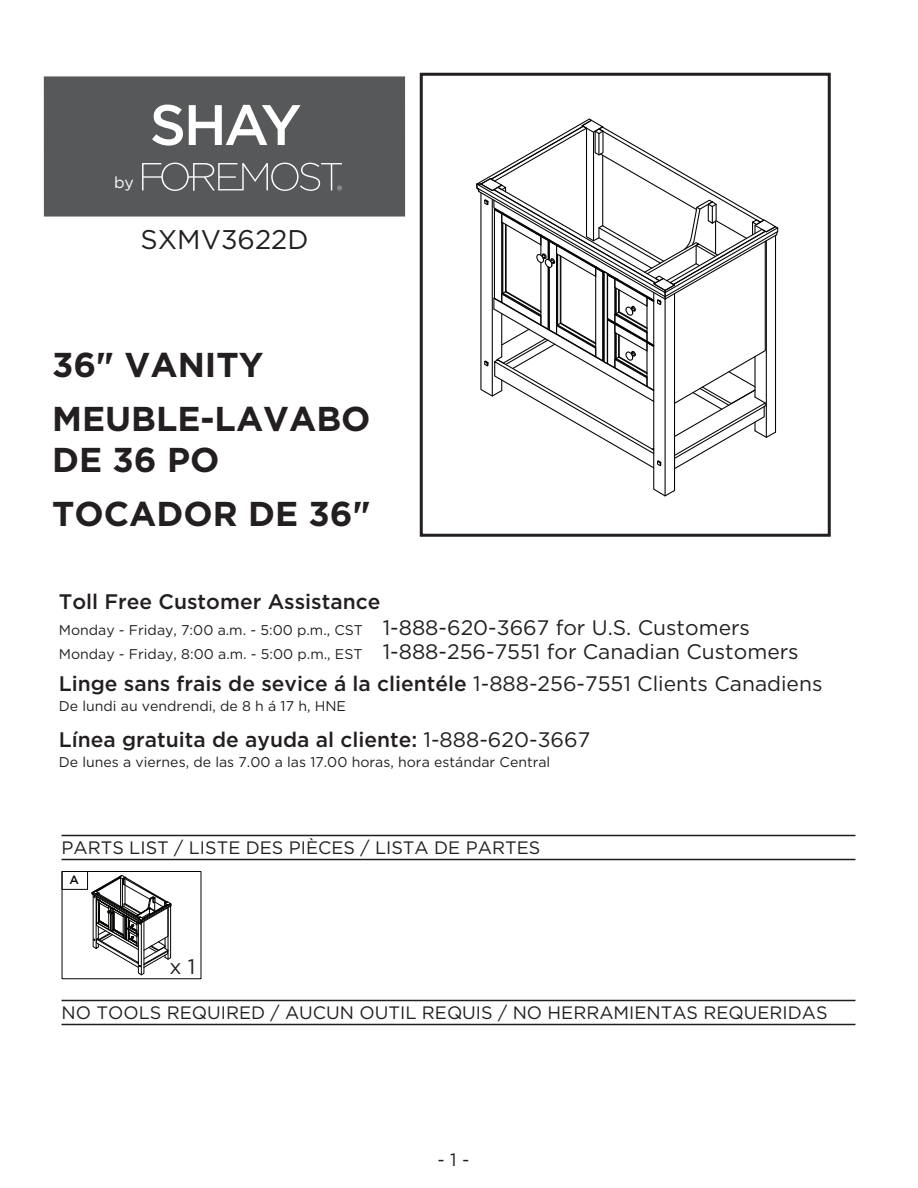
<style>
.page{position:relative;width:918px;height:1188px;background:#fff}
.page>*{position:absolute;margin:0;border:0;box-sizing:border-box;transform-origin:0 0}
.t1{font:500 57px "Gotham";color:#fff}
.t2{font:700 34.5px/53.4px "Gotham";color:#231f20}
.t3{font:27px "Gotham";color:#231f20}
.t4{font:500 21px "Gotham";color:#231f20}
.t5{font:21px "Gotham";color:#231f20}
.t6{font:18px "Gotham";color:#231f20}
.t7{font:15.9px "Gotham";color:#fff}
.t8{font:14.1px/23.4px "Gotham";color:#231f20}
.t9{font:500 12px "Gotham";color:#050604}
.s1{font-size:21px}
.s2{font-weight:400}
</style>
<div class="page">
<div style="left:44px;top:76px;width:361px;height:141px;background:#57585a"></div>
<div style="left:420px;top:73px;width:411px;height:464px;border:3px solid #231f20"></div>
<div style="left:62px;top:871px;width:26px;height:19px;border:1px solid #050604"></div>
<hr style="left:62px;top:835px;width:794px;height:1px;background:#201e1e">
<hr style="left:62px;top:859px;width:794px;height:1px;background:#201e1e">
<hr style="left:62px;top:1000px;width:794px;height:1px;background:#201e1e">
<hr style="left:62px;top:1024px;width:794px;height:1px;background:#201e1e">
<svg style="left:142px;top:163px;width:200px;height:28px"></svg>
<svg style="left:476px;top:118px;width:303px;height:379px"></svg>
<svg style="left:91px;top:875px;width:81px;height:101px"></svg>
<p class="t7" style="left:114px;top:172px;width:21px">by</p>
<h1 class="t1" style="left:150px;top:88px;width:154px">SHAY</h1>
<h3 class="t3" style="left:140px;top:222px;width:170px">SXMV3622D</h3>
<h2 class="t2" style="left:52px;top:338px;width:320px">36" VANITY<br>MEUBLE-LAVABO</h2>
<h2 class="t2" style="left:52px;top:433px;width:320px">DE 36 PO<br>TOCADOR DE 36"</h2>
<h3 class="t4" style="left:59px;top:588px;width:323px">Toll Free Customer Assistance</h3>
<p class="t8" style="left:59px;top:618px;width:741px">Monday - Friday, 7:00 a.m. - 5:00 p.m., CST <span class="s1">1-888-620-3667 for U.S. Customers<br></span>Monday - Friday, 8:00 a.m. - 5:00 p.m., EST <span class="s1">1-888-256-7551 for Canadian Customers</span></p>
<h3 class="t4" style="left:59px;top:670px;width:765px">Linge sans frais de sevice á la clientéle <span class="s2">1-888-256-7551 Clients Canadiens</span></h3>
<p class="t8" style="left:59px;top:694px;width:289px">De lundi au vendrendi, de 8 h á 17 h, HNE</p>
<h3 class="t4" style="left:59px;top:726px;width:533px">Línea gratuita de ayuda al cliente: <span class="s2">1-888-620-3667</span></h3>
<p class="t8" style="left:59px;top:750px;width:493px">De lunes a viernes, de las 7.00 a las 17.00 horas, hora estándar Central</p>
<p class="t6" style="left:61px;top:836px;width:480px">PARTS LIST / LISTE DES PIÈCES / LISTA DE PARTES</p>
<p class="t9" style="left:70px;top:872px;width:11px">A</p>
<h3 class="t5" style="left:170px;top:953px;width:27px">x 1</h3>
<p class="t6" style="left:61px;top:1001px;width:768px">NO TOOLS REQUIRED / AUCUN OUTIL REQUIS / NO HERRAMIENTAS REQUERIDAS</p>
<p class="t6" style="left:437px;top:1148px;width:33px">- 1 -</p>
</div>
